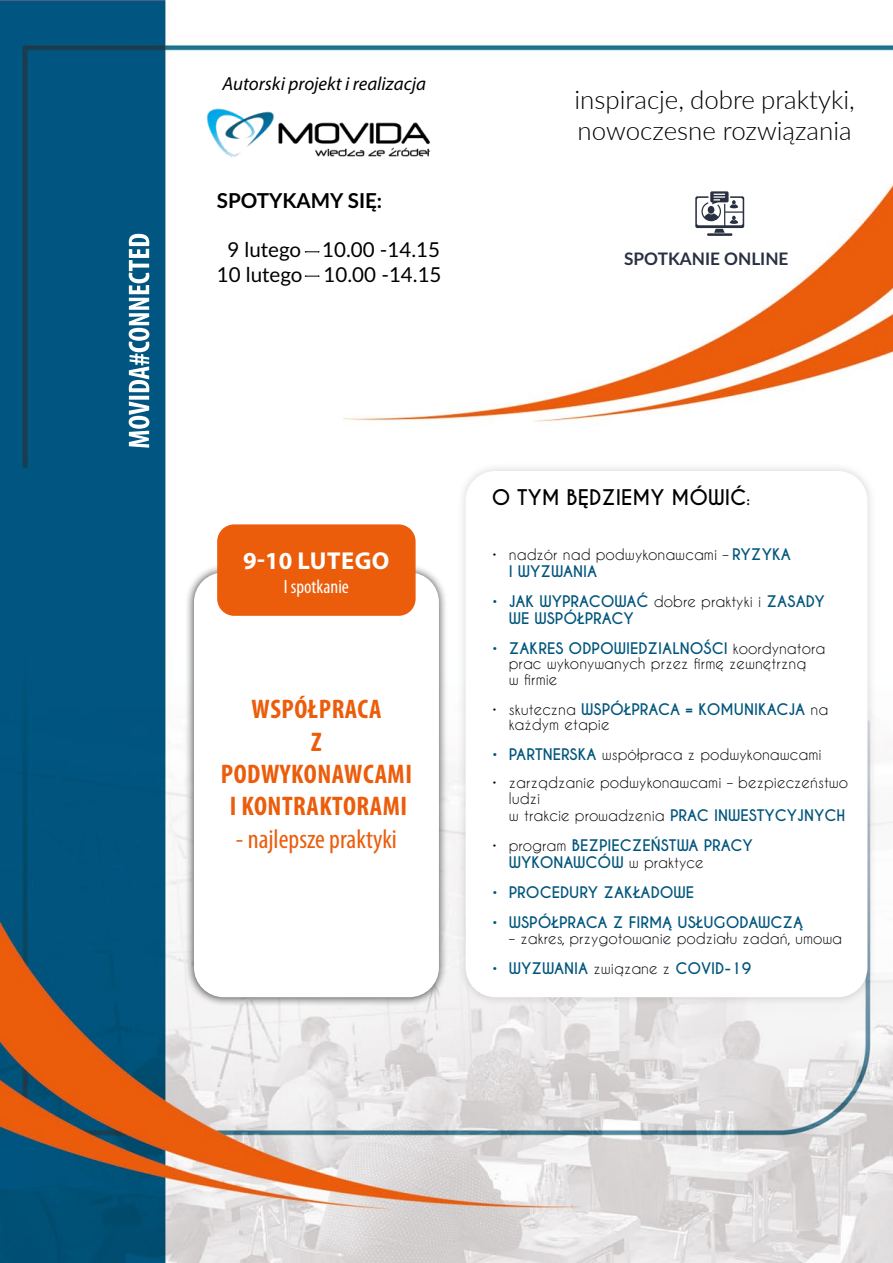
<style>
.page{position:relative;width:893px;height:1263px;background:#fff}
.page>*{position:absolute;margin:0;border:0;box-sizing:border-box;transform-origin:0 0}
.t1{font:700 condensed 27px/32.4px "Myriad Pro";letter-spacing:.02em;color:#eb5d0b;text-align:center}
.t2{font:condensed 27px "Myriad Pro";color:#eb5d0b}
.t3{font:300 25.95px/31px "Lato";color:#000}
.t4{font:700 24.6px "Myriad Pro";letter-spacing:.02em;color:#fff}
.t5{font:20.55px/24.6px "Lato";color:#000;text-align:center}
.t6{font:700 20.55px "Lato";color:#000}
.t7{font:700 20.25px "Caviar Dreams";color:#000}
.t8{font:condensed 19.35px "Myriad Pro";color:#fff}
.t9{font:italic 18.9px "Myriad Pro";color:#000}
.t10{font:700 17.25px "Lato";color:#293042}
.t11{font:15px/15.5px "Caviar Dreams";color:#000}
.t12{font:700 15px/17.2px "Caviar Dreams";color:#00557c}
.s1{font-size:13.8px}
.s2{font-weight:700;color:#00557c}
.s3{font-weight:400;color:#000}
</style>
<div class="page">
<img style="left:0;top:0;width:893px;height:1263px">
<img style="left:202px;top:106px;width:232px;height:53px">
<hr style="left:707px;top:233px;width:25px;height:3px;background:#293042">
<svg style="left:695px;top:191px;width:49px;height:42px"></svg>
<svg style="left:305px;top:251px;width:14px;height:2px"></svg>
<svg style="left:305px;top:275px;width:14px;height:2px"></svg>
<svg style="left:129px;top:234px;width:20px;height:214px"></svg>
<div style="left:185px;top:563px;width:263px;height:443px;background:#000;opacity:.75"></div>
<div style="left:194px;top:572px;width:245px;height:425px;background:#fff;border-radius:30px"></div>
<div style="left:457px;top:462px;width:420px;height:544px;background:#000;opacity:.16"></div>
<div style="left:466px;top:471px;width:401px;height:526px;background:#fff;border-radius:30px"></div>
<div style="left:217px;top:524px;width:199px;height:92px;background:#eb5d0b;border-radius:17px"></div>
<p class="t9" style="left:222px;top:72px;width:205px">Autorski projekt i realizacja</p>
<h3 class="t6" style="left:217px;top:185px;width:167px">SPOTYKAMY SIĘ:</h3>
<h3 class="t5" style="left:217px;top:237px;width:226px">9 lutego 10.00 -14.15<br>10 lutego 10.00 -14.15</h3>
<h2 class="t3" style="left:574px;top:83px;width:282px">inspiracje, dobre praktyki, nowoczesne rozwiązania</h2>
<p class="t10" style="left:624px;top:246px;width:166px">SPOTKANIE ONLINE</p>
<h3 class="t4" style="left:243px;top:545px;width:148px">9-10 LUTEGO</h3>
<p class="t8" style="left:284px;top:574px;width:67px">I spotkanie</p>
<h1 class="t1" style="left:221px;top:692px;width:193px">WSPÓŁPRACA<br>Z<br>PODWYKONAWCAMI<br>I KONTRAKTORAMI</h1>
<h1 class="t2" style="left:236px;top:822px;width:162px">- najlepsze praktyki</h1>
<h3 class="t7" style="left:492px;top:485px;width:260px">O TYM BĘDZIEMY MÓWIĆ<span class="s1">:</span></h3>
<p class="t11" style="left:509px;top:545px;width:284px;line-height:17.2px;text-indent:-17px">• nadzór nad podwykonawcami – <span class="s2">RYZYKA<br>I WYZWANIA</span></p>
<p class="t12" style="left:509px;top:593px;width:318px;text-indent:-17px">• JAK WYPRACOWAĆ <span class="s3">dobre praktyki i</span> ZASADY<br>WE WSPÓŁPRACY</p>
<p class="t11" style="left:509px;top:640px;width:318px;text-indent:-17px"><span class="s2">• ZAKRES ODPOWIEDZIALNOŚCI</span> koordynatora prac wykonywanych przez firmę zewnętrzną<br>w firmie</p>
<p class="t11" style="left:509px;top:701px;width:321px;text-indent:-17px">• skuteczna <span class="s2">WSPÓŁPRACA = KOMUNIKACJA</span> na każdym etapie</p>
<p class="t11" style="left:492px;top:747px;width:331px"><span class="s2">• PARTNERSKA</span> współpraca z podwykonawcami</p>
<p class="t11" style="left:509px;top:775px;width:341px;text-indent:-17px">• zarządzanie podwykonawcami – bezpieczeństwo ludzi</p>
<p class="t11" style="left:509px;top:807px;width:338px">w trakcie prowadzenia <span class="s2">PRAC INWESTYCYJNYCH</span></p>
<p class="t12" style="left:509px;top:837px;width:246px;text-indent:-17px"><span class="s3">• program</span> BEZPIECZEŃSTWA PRACY<br>WYKONAWCÓW <span class="s3">w praktyce</span></p>
<p class="t12" style="left:492px;top:884px;width:204px">• PROCEDURY ZAKŁADOWE</p>
<p class="t12" style="left:492px;top:914px;width:313px">• WSPÓŁPRACA Z FIRMĄ USŁUGODAWCZĄ</p>
<p class="t11" style="left:509px;top:930px;width:335px">– zakres, przygotowanie podziału zadań, umowa</p>
<p class="t12" style="left:492px;top:960px;width:261px">• WYZWANIA <span class="s3">związane z</span> COVID-19</p>
</div>
